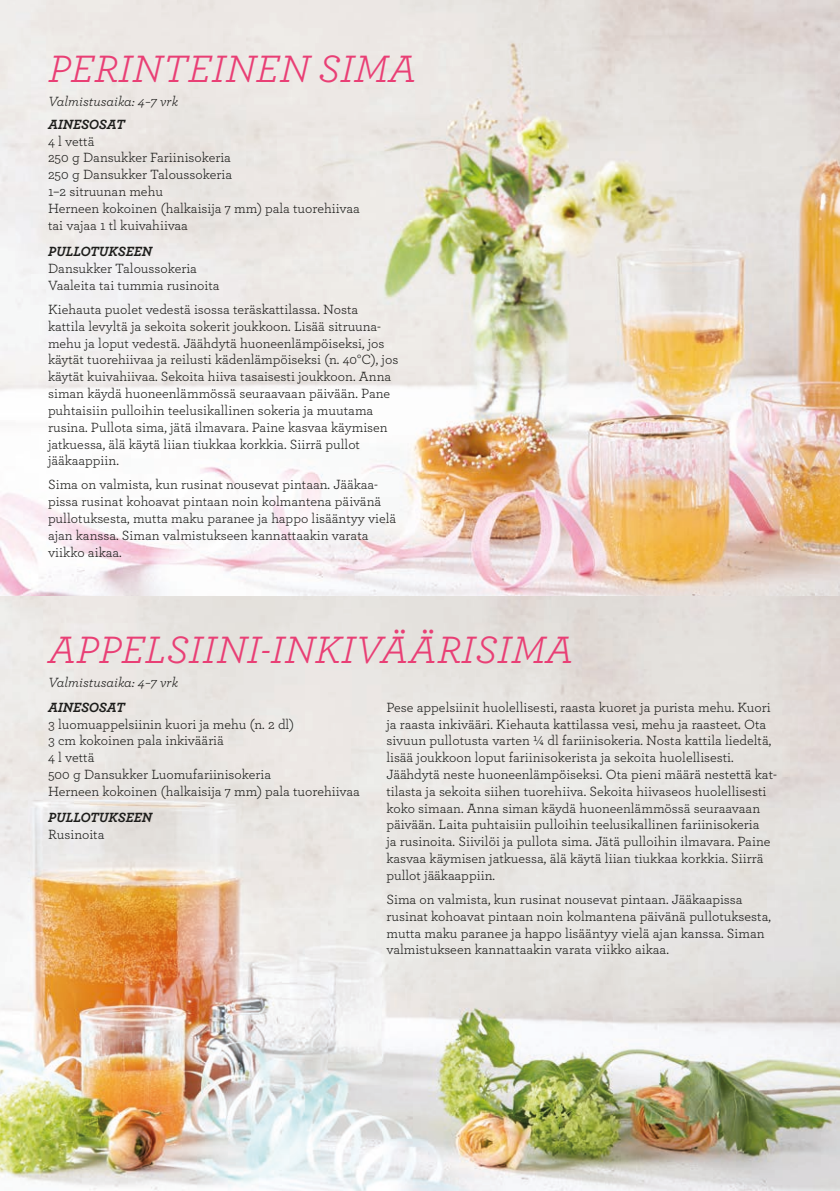
<style>
.page{position:relative;width:840px;height:1191px;background:#fff}
.page>*{position:absolute;margin:0;border:0;box-sizing:border-box;transform-origin:0 0}
.t1{font:italic 40px "Archer";color:#e93f75}
.t2{font:14px/16.8px "Archer";color:#1d1d1b}
.t3{font:italic 700 14px "Archer";color:#1d1d1b}
.t4{font:italic 14px "Archer";color:#1d1d1b}
</style>
<div class="page">
<img style="left:0;top:0;width:839px;height:1191px">
<hr style="left:0;top:982px;width:3px;height:193px;background:#1d1d1b;opacity:.9">
<p class="t1" style="left:48px;top:40px;width:370px">PERINTEINEN SIMA</p>
<p class="t4" style="left:48px;top:91px;width:131px">Valmistusaika: 4−7 vrk</p>
<p class="t3" style="left:48px;top:113px;width:78px">AINESOSAT</p>
<p class="t2" style="left:48px;top:132px;width:48px">4 l vettä</p>
<p class="t2" style="left:48px;top:149px;width:184px">250 g Dansukker Fariinisokeria</p>
<p class="t2" style="left:48px;top:165px;width:185px">250 g Dansukker Taloussokeria</p>
<p class="t2" style="left:48px;top:182px;width:116px">1–2 sitruunan mehu</p>
<p class="t2" style="left:48px;top:199px;width:313px">Herneen kokoinen (halkaisija 7 mm) pala tuorehiivaa</p>
<p class="t2" style="left:48px;top:216px;width:141px">tai vajaa 1 tl kuivahiivaa</p>
<p class="t3" style="left:48px;top:240px;width:105px">PULLOTUKSEEN</p>
<p class="t2" style="left:48px;top:259px;width:150px">Dansukker Taloussokeria</p>
<p class="t2" style="left:48px;top:276px;width:173px">Vaaleita tai tummia rusinoita</p>
<p class="t2" style="left:48px;top:300px;width:351px">Kiehauta puolet vedestä isossa teräskattilassa. Nosta kattila levyltä ja sekoita sokerit joukkoon. Lisää sitruuna&shy;mehu ja loput vedestä. Jäähdytä huoneenlämpöiseksi, jos käytät tuorehiivaa ja reilusti kädenlämpöiseksi (n. 40°C), jos käytät kuivahiivaa. Sekoita hiiva tasaisesti joukkoon. Anna siman käydä huoneenlämmössä seuraavaan päivään. Pane puhtaisiin pulloihin teelusikallinen sokeria ja muutama rusina. Pullota sima, jätä ilmavara. Paine kasvaa käymisen jatkuessa, älä käytä liian tiukkaa korkkia. Siirrä pullot jääkaappiin.</p>
<p class="t2" style="left:48px;top:475px;width:349px">Sima on valmista, kun rusinat nousevat pintaan. Jääkaa&shy;pissa rusinat kohoavat pintaan noin kolmantena päivänä pullotuksesta, mutta maku paranee ja happo lisääntyy vielä ajan kanssa. Siman valmistukseen kannattaakin varata viikko aikaa.</p>
<p class="t1" style="left:48px;top:621px;width:527px">APPELSIINI-INKIVÄÄRISIMA</p>
<p class="t4" style="left:48px;top:672px;width:131px">Valmistusaika: 4−7 vrk</p>
<p class="t2" style="left:386px;top:698px;width:392px">Pese appelsiinit huolellisesti, raasta kuoret ja purista mehu. Kuori ja raasta inkivääri. Kiehauta kattilassa vesi, mehu ja raasteet. Ota sivuun pullotusta varten ¼ dl fariinisokeria. Nosta kattila liedeltä, lisää joukkoon loput fariinisokerista ja sekoita huolellisesti.<br>Jäähdytä neste huoneenlämpöiseksi. Ota pieni määrä nestettä kat&shy;tilasta ja sekoita siihen tuorehiiva. Sekoita hiivaseos huolellisesti koko simaan. Anna siman käydä huoneenlämmössä seuraavaan päivään. Laita puhtaisiin pulloihin teelusikallinen fariinisokeria<br>ja rusinoita. Siivilöi ja pullota sima. Jätä pulloihin ilmavara. Paine kasvaa käymisen jatkuessa, älä käytä liian tiukkaa korkkia. Siirrä pullot jääkaappiin.</p>
<p class="t2" style="left:386px;top:890px;width:386px">Sima on valmista, kun rusinat nousevat pintaan. Jääkaapissa rusinat kohoavat pintaan noin kolmantena päivänä pullotuksesta, mutta maku paranee ja happo lisääntyy vielä ajan kanssa. Siman valmistukseen kannattaakin varata viikko aikaa.</p>
<p class="t3" style="left:48px;top:696px;width:78px">AINESOSAT</p>
<p class="t2" style="left:48px;top:715px;width:247px">3 luomuappelsiinin kuori ja mehu (n. 2 dl)</p>
<p class="t2" style="left:48px;top:731px;width:177px">3 cm kokoinen pala inkivääriä</p>
<p class="t2" style="left:48px;top:748px;width:48px">4 l vettä</p>
<p class="t2" style="left:48px;top:765px;width:224px">500 g Dansukker Luomufariinisokeria</p>
<p class="t2" style="left:48px;top:782px;width:313px">Herneen kokoinen (halkaisija 7 mm) pala tuorehiivaa</p>
<p class="t3" style="left:48px;top:806px;width:105px">PULLOTUKSEEN</p>
<p class="t2" style="left:48px;top:825px;width:58px">Rusinoita</p>
</div>
